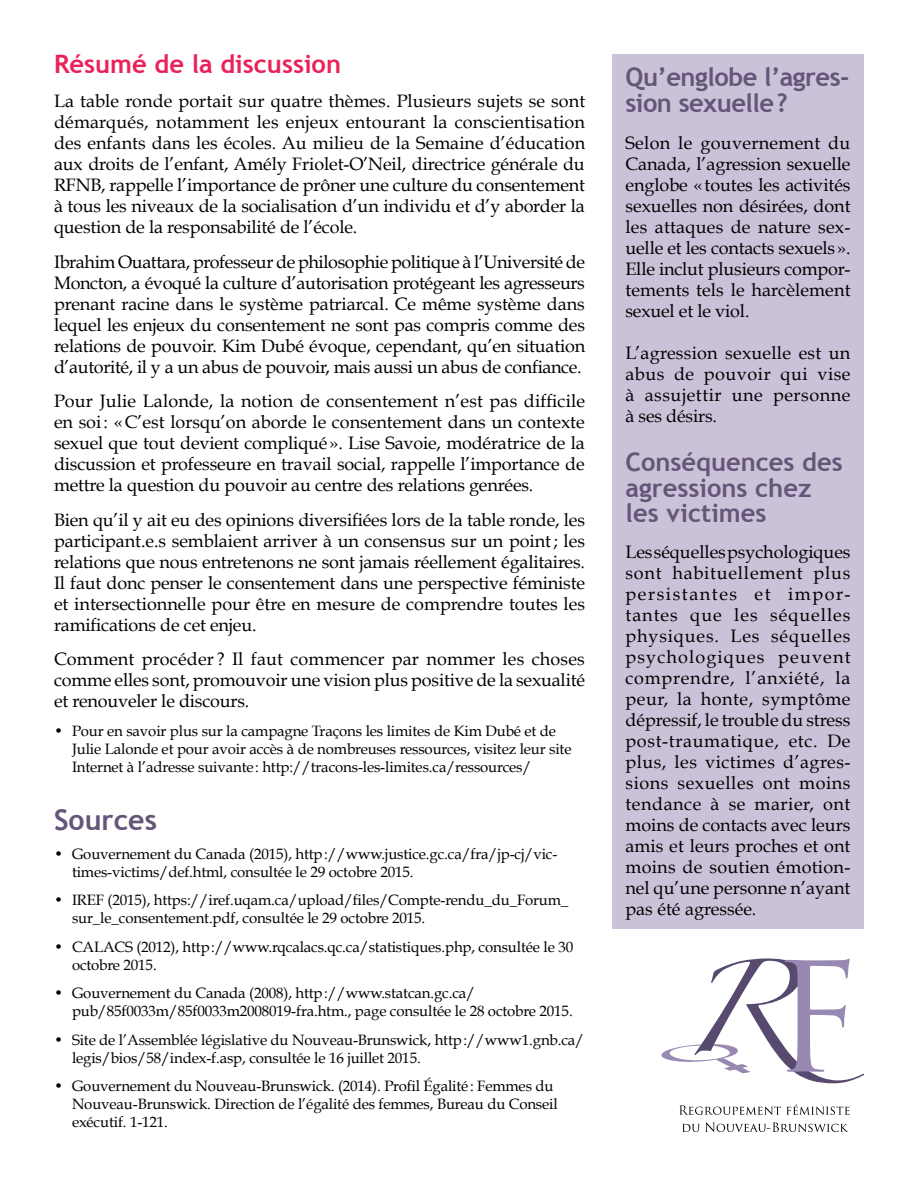
<style>
.page{position:relative;width:918px;height:1188px;background:#fff}
.page>*{position:absolute;margin:0;border:0;box-sizing:border-box;transform-origin:0 0}
.t1{font:700 28.5px "Trebuchet MS";color:#645579}
.t2{font:700 25.5px/25.5px "Trebuchet MS";color:#645579}
.t3{font:700 25.5px/25.5px "Trebuchet MS";letter-spacing:-.02em;color:#645579}
.t4{font:700 25.5px "Trebuchet MS";color:#eb215a}
.t5{font:18px/21px "Book Antiqua";letter-spacing:-.01em;color:#000;text-align:justify}
.t6{font:15px/18px "Book Antiqua";letter-spacing:-.01em;color:#000}
</style>
<div class="page">
<div style="left:612px;top:54px;width:252px;height:874px;background:#cac2d8"></div>
<svg style="left:661px;top:958px;width:203px;height:125px"></svg>
<svg style="left:679px;top:1104px;width:171px;height:11px"></svg>
<svg style="left:682px;top:1122px;width:166px;height:10px"></svg>
<h2 class="t4" style="left:54px;top:48px;width:289px">Résumé de la discussion</h2>
<p class="t5" style="left:54px;top:91px;width:533px">La table ronde portait sur quatre thèmes. Plusieurs sujets se sont démarqués, notamment les enjeux entourant la conscientisation des enfants dans les écoles. Au milieu de la Semaine d’éducation aux droits de l’enfant, Amély Friolet-O’Neil, directrice générale du RFNB, rappelle l’importance de prôner une culture du consentement à tous les niveaux de la socialisation d’un individu et d’y aborder la question de la responsabilité de l’école.</p>
<p class="t5" style="left:54px;top:251px;width:533px">Ibrahim Ouattara, professeur de philosophie politique à l’Université de Moncton, a évoqué la culture d’autorisation protégeant les agresseurs prenant racine dans le système patriarcal. Ce même système dans lequel les enjeux du consentement ne sont pas compris comme des relations de pouvoir. Kim Dubé évoque, cependant, qu’en situation d’autorité, il y a un abus de pouvoir, mais aussi un abus de confiance.</p>
<p class="t5" style="left:54px;top:391px;width:533px">Pour Julie Lalonde, la notion de consentement n’est pas difficile en soi: «C’est lorsqu’on aborde le consentement dans un contexte sexuel que tout devient compliqué». Lise Savoie, modératrice de la discussion et professeure en travail social, rappelle l’importance de mettre la question du pouvoir au centre des relations genrées.</p>
<p class="t5" style="left:54px;top:509px;width:533px">Bien qu’il y ait eu des opinions diversifiées lors de la table ronde, les participant.e.s semblaient arriver à un consensus sur un point; les relations que nous entretenons ne sont jamais réellement égalitaires.<br>Il faut donc penser le consentement dans une perspective féministe et intersectionnelle pour être en mesure de comprendre toutes les ramifications de cet enjeu.</p>
<p class="t5" style="left:54px;top:649px;width:533px">Comment procéder ? Il faut commencer par nommer les choses comme elles sont, promouvoir une vision plus positive de la sexualité et renouveler le discours.</p>
<p class="t6" style="left:72px;top:722px;width:501px;text-indent:-18px">• Pour en savoir plus sur la campagne Traçons les limites de Kim Dubé et de<br>Julie Lalonde et pour avoir accès à de nombreuses ressources, visitez leur site<br>Internet à l’adresse suivante: http://tracons-les-limites.ca/ressources/</p>
<h1 class="t1" style="left:54px;top:802px;width:104px">Sources</h1>
<p class="t6" style="left:72px;top:845px;width:487px;text-indent:-18px">• Gouvernement du Canada (2015), http://www.justice.gc.ca/fra/jp-cj/vic&shy;times-victims/def.html, consultée le 29 octobre 2015.</p>
<p class="t6" style="left:72px;top:891px;width:498px;text-indent:-18px">• IREF (2015), https://iref.uqam.ca/upload/files/Compte-rendu_du_Forum_ sur_le_consentement.pdf, consultée le 29 octobre 2015.</p>
<p class="t6" style="left:72px;top:938px;width:503px;text-indent:-18px">• CALACS (2012), http://www.rqcalacs.qc.ca/statistiques.php, consultée le 30 octobre 2015.</p>
<p class="t6" style="left:72px;top:984px;width:502px;text-indent:-18px">• Gouvernement du Canada (2008), http://www.statcan.gc.ca/ pub/85f0033m/85f0033m2008019-fra.htm., page consultée le 28 octobre 2015.</p>
<p class="t6" style="left:72px;top:1031px;width:514px;text-indent:-18px">• Site de l’Assemblée législative du Nouveau-Brunswick, http://www1.gnb.ca/ legis/bios/58/index-f.asp, consultée le 16 juillet 2015.</p>
<p class="t6" style="left:72px;top:1077px;width:487px;text-indent:-18px">• Gouvernement du Nouveau-Brunswick. (2014). Profil Égalité: Femmes du<br>Nouveau-Brunswick. Direction de l’égalité des femmes, Bureau du Conseil exécutif. 1-121.</p>
<h2 class="t3" style="left:626px;top:64px;width:226px">Qu’englobe l’agres&shy;sion sexuelle?</h2>
<p class="t5" style="left:626px;top:132px;width:227px">Selon le gouvernement du Canada, l’agression sexuelle englobe «toutes les activités sexuelles non désirées, dont les attaques de nature sex&shy;uelle et les contacts sexuels».<br>Elle inclut plusieurs compor&shy;tements tels le harcèlement sexuel et le viol.</p>
<p class="t5" style="left:626px;top:342px;width:227px">L’agression sexuelle est un abus de pouvoir qui vise à assujettir une personne à ses désirs.</p>
<h2 class="t2" style="left:626px;top:449px;width:219px">Conséquences des agressions chez les victimes</h2>
<p class="t5" style="left:626px;top:541px;width:227px">Les séquelles psychologiques sont habituellement plus persistantes et impor&shy;tantes que les séquelles physiques. Les séquelles psychologiques peuvent comprendre, l’anxiété, la peur, la honte, symptôme dépressif, le trouble du stress post-traumatique, etc. De plus, les victimes d’agres&shy;sions sexuelles ont moins tendance à se marier, ont moins de contacts avec leurs amis et leurs proches et ont moins de soutien émotion&shy;nel qu’une personne n’ayant pas été agressée.</p>
</div>
